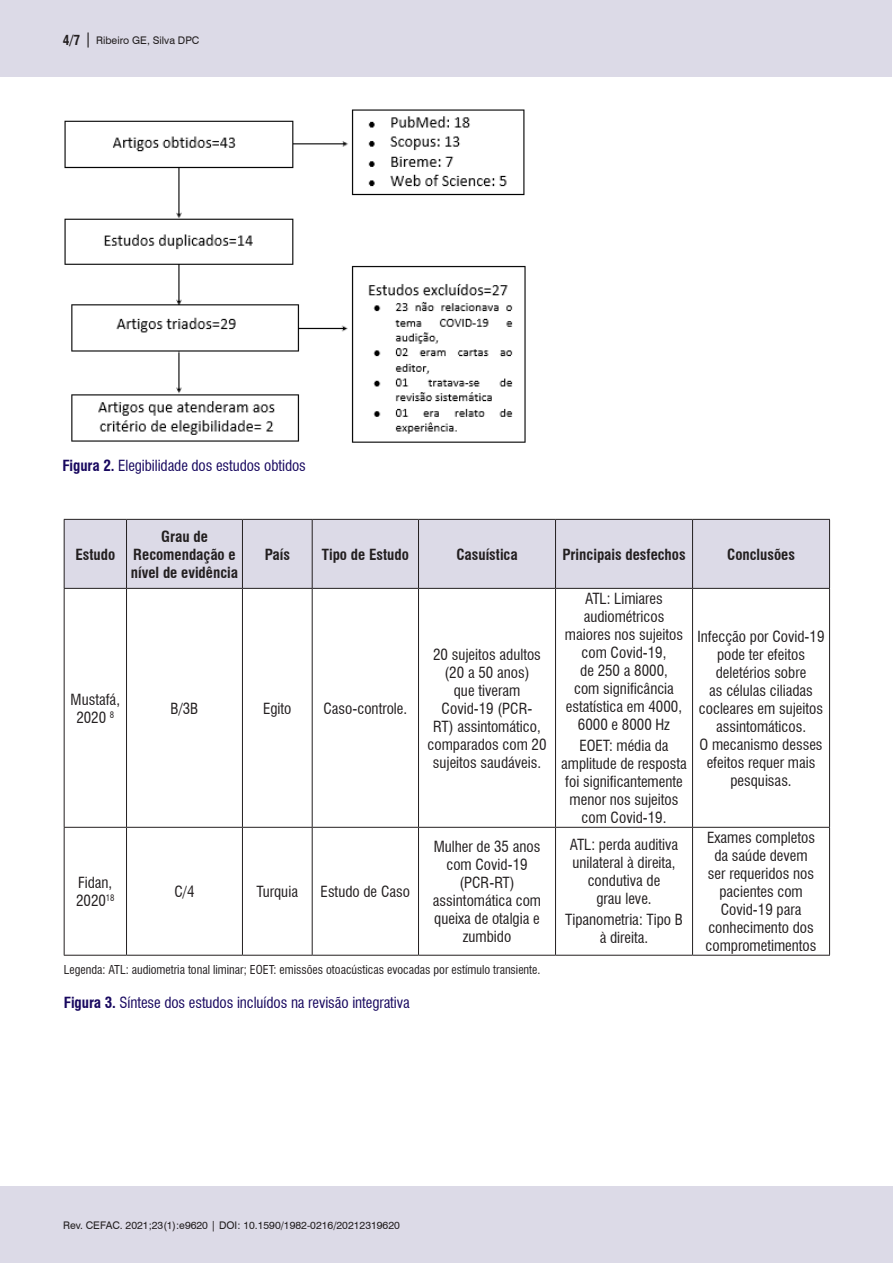
<style>
.page{position:relative;width:893px;height:1263px;background:#fff}
.page>*{position:absolute;margin:0;border:0;box-sizing:border-box;transform-origin:0 0}
.Texto_tabelas{font:condensed 15px/18px "Swiss 721 BT";color:#231f20;text-align:center}
.Texto_tabelas-2{font:700 condensed 15px/18px "Swiss 721 BT";color:#231f20;text-align:center}
.Titulo_tabelas_e_gr{font:condensed 15px "Swiss 721 BT";letter-spacing:-.005em;color:#18085f}
.Legendas{font:condensed 12px "Swiss 721 BT";color:#231f20}
.t1{font:10.5px "Swiss 721 BT";color:#231f20}
.s1{font-weight:700;font-stretch:condensed;font-size:13.5px}
.s2{font-size:15px}
.s3{font-weight:700}
</style>
<div class="page">
<div style="left:0;top:1186px;width:892px;height:77px;background:#dcdae7"></div>
<div style="left:0;top:0;width:892px;height:77px;background:#dcdae7"></div>
<img style="left:64px;top:109px;width:462px;height:334px">
<div style="left:65px;top:520px;width:764px;height:68px;background:#dcdae7"></div>
<hr style="left:64px;top:519px;width:63px;height:1px;background:#231f20">
<hr style="left:64px;top:520px;width:1px;height:68px;background:#231f20">
<hr style="left:127px;top:519px;width:115px;height:1px;background:#231f20">
<hr style="left:126px;top:520px;width:1px;height:68px;background:#231f20">
<hr style="left:242px;top:519px;width:70px;height:1px;background:#231f20">
<hr style="left:242px;top:520px;width:1px;height:68px;background:#231f20">
<hr style="left:312px;top:519px;width:106px;height:1px;background:#231f20">
<hr style="left:312px;top:520px;width:1px;height:68px;background:#231f20">
<hr style="left:418px;top:519px;width:137px;height:1px;background:#231f20">
<hr style="left:418px;top:520px;width:1px;height:68px;background:#231f20">
<hr style="left:555px;top:519px;width:138px;height:1px;background:#231f20">
<hr style="left:555px;top:520px;width:1px;height:68px;background:#231f20">
<hr style="left:693px;top:519px;width:137px;height:1px;background:#231f20">
<hr style="left:692px;top:520px;width:1px;height:68px;background:#231f20">
<hr style="left:829px;top:520px;width:1px;height:68px;background:#231f20">
<hr style="left:64px;top:588px;width:63px;height:1px;background:#231f20">
<hr style="left:64px;top:589px;width:1px;height:238px;background:#231f20">
<hr style="left:127px;top:588px;width:115px;height:1px;background:#231f20">
<hr style="left:126px;top:589px;width:1px;height:238px;background:#231f20">
<hr style="left:242px;top:588px;width:70px;height:1px;background:#231f20">
<hr style="left:242px;top:589px;width:1px;height:238px;background:#231f20">
<hr style="left:312px;top:588px;width:106px;height:1px;background:#231f20">
<hr style="left:312px;top:589px;width:1px;height:238px;background:#231f20">
<hr style="left:418px;top:588px;width:137px;height:1px;background:#231f20">
<hr style="left:418px;top:589px;width:1px;height:238px;background:#231f20">
<hr style="left:555px;top:588px;width:138px;height:1px;background:#231f20">
<hr style="left:555px;top:589px;width:1px;height:238px;background:#231f20">
<hr style="left:693px;top:588px;width:137px;height:1px;background:#231f20">
<hr style="left:692px;top:589px;width:1px;height:238px;background:#231f20">
<hr style="left:829px;top:589px;width:1px;height:238px;background:#231f20">
<hr style="left:64px;top:827px;width:63px;height:1px;background:#231f20">
<hr style="left:64px;top:828px;width:1px;height:127px;background:#231f20">
<hr style="left:127px;top:827px;width:115px;height:1px;background:#231f20">
<hr style="left:126px;top:828px;width:1px;height:127px;background:#231f20">
<hr style="left:242px;top:827px;width:70px;height:1px;background:#231f20">
<hr style="left:242px;top:828px;width:1px;height:127px;background:#231f20">
<hr style="left:312px;top:827px;width:106px;height:1px;background:#231f20">
<hr style="left:312px;top:828px;width:1px;height:127px;background:#231f20">
<hr style="left:418px;top:827px;width:137px;height:1px;background:#231f20">
<hr style="left:418px;top:828px;width:1px;height:127px;background:#231f20">
<hr style="left:555px;top:827px;width:138px;height:1px;background:#231f20">
<hr style="left:555px;top:828px;width:1px;height:127px;background:#231f20">
<hr style="left:693px;top:827px;width:137px;height:1px;background:#231f20">
<hr style="left:692px;top:828px;width:1px;height:127px;background:#231f20">
<hr style="left:829px;top:828px;width:1px;height:127px;background:#231f20">
<hr style="left:64px;top:955px;width:63px;height:1px;background:#231f20">
<hr style="left:127px;top:955px;width:115px;height:1px;background:#231f20">
<hr style="left:242px;top:955px;width:70px;height:1px;background:#231f20">
<hr style="left:312px;top:955px;width:106px;height:1px;background:#231f20">
<hr style="left:418px;top:955px;width:137px;height:1px;background:#231f20">
<hr style="left:555px;top:955px;width:138px;height:1px;background:#231f20">
<hr style="left:693px;top:955px;width:137px;height:1px;background:#231f20">
<p class="t1" style="left:63px;top:34px;width:138px"><span class="s1">4/7</span> <span class="s2">|</span> Ribeiro GE, Silva DPC</p>
<p class="Titulo_tabelas_e_gr" style="left:62px;top:456px;width:245px"><span class="s3">Figura 2.</span> Elegibilidade dos estudos obtidos</p>
<p class="Texto_tabelas-2" style="left:75px;top:545px;width:41px">Estudo</p>
<p class="Texto_tabelas-2" style="left:131px;top:527px;width:109px">Grau de<br>Recomendação e nível de evidência</p>
<p class="Texto_tabelas-2" style="left:265px;top:545px;width:27px">País</p>
<p class="Texto_tabelas-2" style="left:322px;top:545px;width:89px">Tipo de Estudo</p>
<p class="Texto_tabelas-2" style="left:456px;top:545px;width:63px">Casuística</p>
<p class="Texto_tabelas-2" style="left:562px;top:545px;width:125px">Principais desfechos</p>
<p class="Texto_tabelas-2" style="left:727px;top:545px;width:69px">Conclusões</p>
<p class="Texto_tabelas" style="left:71px;top:690px;width:51px">Mustafá,<br>2020 <sup>8</sup></p>
<p class="Texto_tabelas" style="left:171px;top:699px;width:29px">B/3B</p>
<p class="Texto_tabelas" style="left:263px;top:699px;width:30px">Egito</p>
<p class="Texto_tabelas" style="left:323px;top:699px;width:85px">Caso-controle.</p>
<p class="Texto_tabelas" style="left:76px;top:873px;width:40px;text-align:left">Fidan,<br>2020<sup>18</sup></p>
<p class="Texto_tabelas" style="left:174px;top:882px;width:22px">C/4</p>
<p class="Texto_tabelas" style="left:257px;top:882px;width:43px">Turquia</p>
<p class="Texto_tabelas" style="left:321px;top:882px;width:91px">Estudo de Caso</p>
<p class="Texto_tabelas" style="left:427px;top:645px;width:121px">20 sujeitos adultos (20 a 50 anos)<br>que tiveram<br>Covid-19 (PCR-<br>RT) assintomático, comparados com 20 sujeitos saudáveis.</p>
<p class="Texto_tabelas" style="left:565px;top:589px;width:120px">ATL: Limiares audiométricos maiores nos sujeitos com Covid-19,<br>de 250 a 8000,<br>com significância estatística em 4000,<br>6000 e 8000 Hz</p>
<p class="Texto_tabelas" style="left:561px;top:736px;width:127px">EOET: média da amplitude de resposta foi significantemente menor nos sujeitos com Covid-19.</p>
<p class="Texto_tabelas" style="left:433px;top:837px;width:110px">Mulher de 35 anos com Covid-19 (PCR-RT) assintomática com queixa de otalgia e zumbido</p>
<p class="Texto_tabelas" style="left:570px;top:836px;width:110px">ATL: perda auditiva unilateral à direita, condutiva de<br>grau leve.</p>
<p class="Texto_tabelas" style="left:565px;top:911px;width:119px">Tipanometria: Tipo B à direita.</p>
<p class="Legendas" style="left:64px;top:963px;width:478px">Legenda: ATL: audiometria tonal liminar; EOET: emissões otoacústicas evocadas por estímulo transiente.</p>
<p class="Titulo_tabelas_e_gr" style="left:64px;top:994px;width:348px"><span class="s3">Figura 3.</span> Síntese dos estudos incluídos na revisão integrativa</p>
<p class="Texto_tabelas" style="left:698px;top:627px;width:128px">Infecção por Covid-19 pode ter efeitos deletérios sobre<br>as células ciliadas cocleares em sujeitos assintomáticos.<br>O mecanismo desses efeitos requer mais pesquisas.</p>
<p class="Texto_tabelas" style="left:706px;top:828px;width:112px">Exames completos da saúde devem ser requeridos nos pacientes com<br>Covid-19 para conhecimento dos comprometimentos</p>
<p class="t1" style="left:63px;top:1218px;width:338px">Rev. CEFAC. 2021;23(1):e9620 | DOI: 10.1590/1982-0216/20212319620</p>
</div>
